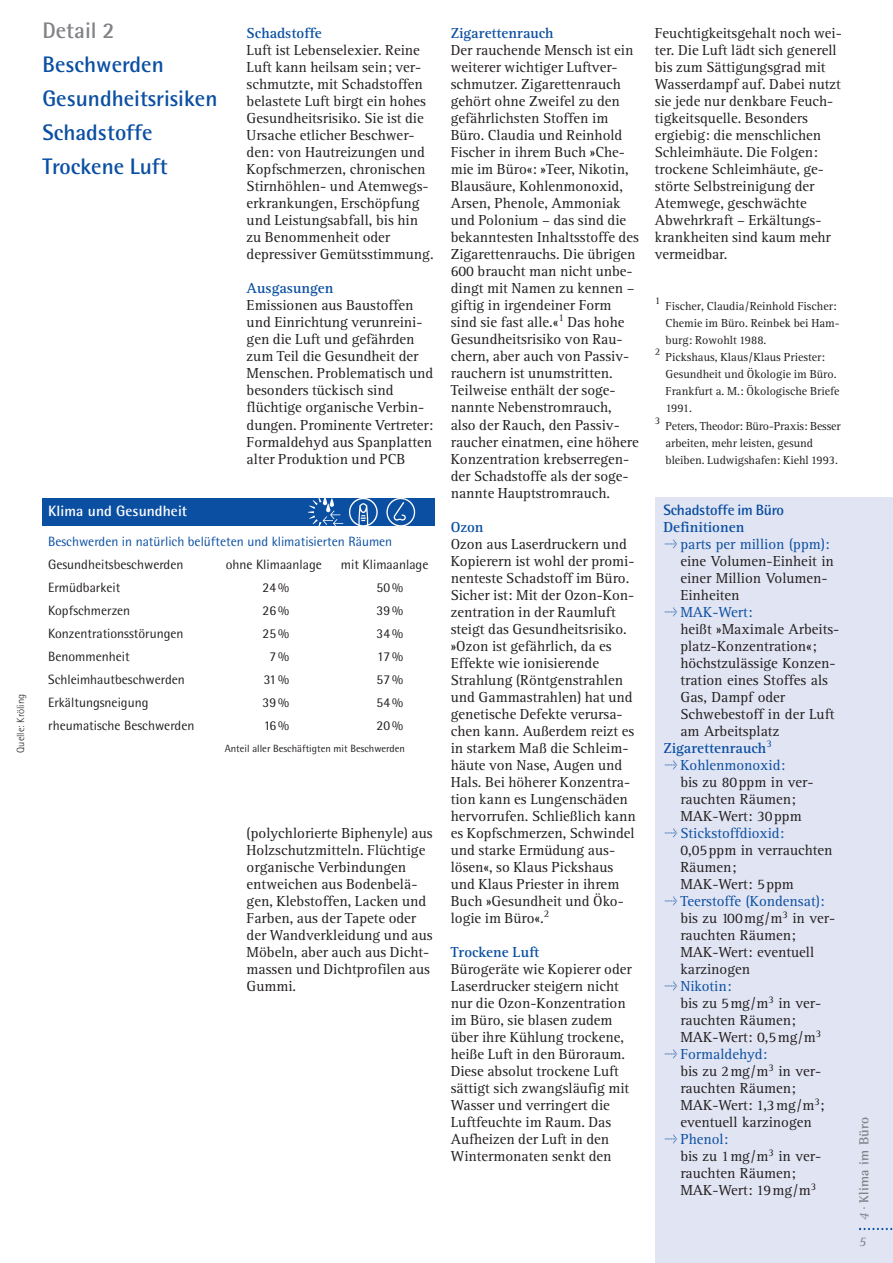
<style>
.page{position:relative;width:893px;height:1263px;background:#fff}
.page>*{position:absolute;margin:0;border:0;box-sizing:border-box;transform-origin:0 0}
.t1{font:700 22.5px/34px "Rotis Semi Sans";color:#0a4fa2}
.t2{font:700 22.5px "Rotis Semi Sans";color:#808285}
.t3{font:15px/17px "Rotis Serif";color:#231f20}
.t4{font:700 15px "Rotis Serif";color:#0a4fa2}
.t5{font:15px "Rotis Serif";color:#0a4fa2}
.t6{font:700 15px "Rotis Semi Sans";color:#fff}
.t7{font:700 15px "Rotis Semi Sans";letter-spacing:-.015em;color:#0a4fa2}
.t8{font:13.5px/23.1px "Rotis Semi Sans";color:#231f20}
.t9{font:13.5px "Rotis Semi Sans";color:#0a4fa2}
.t10{font:700 13.5px "Rotis Semi Serif";letter-spacing:.025em;color:#808285}
.t11{font:italic 13.5px "Rotis Serif";color:#808285}
.t12{font:12px/17px "Rotis Serif";color:#231f20}
.t13{font:10.5px "Rotis Semi Sans";color:#231f20}
.t14{font:300 10.5px "Rotis Semi Sans";color:#231f20}
.t15{font:10.5px "Rotis Serif";color:#231f20}
.s1{color:#0a4fa2}
.s2{font-family:"Rotis Serif";font-weight:400;font-style:italic}
</style>
<div class="page">
<div style="left:655px;top:497px;width:238px;height:766px;background:#e1e4f2"></div>
<svg style="left:859px;top:1228px;width:34px;height:2px"></svg>
<div style="left:42px;top:498px;width:393px;height:28px;background:#0a4fa2"></div>
<svg style="left:308px;top:498px;width:35px;height:28px"></svg>
<svg style="left:349px;top:498px;width:29px;height:28px"></svg>
<svg style="left:386px;top:498px;width:29px;height:28px"></svg>
<h1 class="t2" style="left:43px;top:23px;width:73px">Detail 2</h1>
<h1 class="t1" style="left:43px;top:50px;width:176px">Beschwerden<br>Gesundheitsrisiken<br>Schadstoffe<br>Trockene Luft</h1>
<p class="t4" style="left:247px;top:28px;width:77px">Schadstoffe</p>
<p class="t3" style="left:247px;top:43px;width:189px">Luft ist Lebenselexier. Reine<br>Luft kann heilsam sein; ver&shy;schmutzte, mit Schadstoffen belastete Luft birgt ein hohes<br>Gesundheitsrisiko. Sie ist die<br>Ursache etlicher Beschwer&shy;den: von Hautreizungen und<br>Kopfschmerzen, chronischen<br>Stirnhöhlen- und Atemwegs&shy;erkrankungen, Erschöpfung und Leistungsabfall, bis hin zu Benommenheit oder depressiver Gemütsstimmung.</p>
<p class="t4" style="left:247px;top:283px;width:88px">Ausgasungen</p>
<p class="t3" style="left:247px;top:299px;width:188px">Emissionen aus Baustoffen und Einrichtung verunreini&shy;gen die Luft und gefährden zum Teil die Gesundheit der<br>Menschen. Problematisch und besonders tückisch sind flüchtige organische Verbin&shy;dungen. Prominente Vertreter:<br>Formaldehyd aus Spanplatten alter Produktion und PCB</p>
<p class="t14" style="left:17px;top:753px;width:60px;rotate:-90deg">Quelle: Kröling</p>
<p class="t6" style="left:48px;top:506px;width:141px">Klima und Gesundheit</p>
<p class="t9" style="left:48px;top:537px;width:346px">Beschwerden in natürlich belüfteten und klimatisierten Räumen</p>
<p class="t8" style="left:263px;top:577px;width:28px;text-align:center">24%<br>26%<br>25%<br>7%<br>31 %<br>39%<br>16 %</p>
<p class="t8" style="left:377px;top:577px;width:28px;text-align:justify">50% 39% 34% 17% 57% 54% 20%</p>
<p class="t13" style="left:225px;top:745px;width:182px">Anteil aller Beschäftigten mit Beschwerden</p>
<p class="t8" style="left:48px;top:554px;width:137px">Gesundheitsbeschwerden</p>
<p class="t8" style="left:341px;top:554px;width:89px">mit Klimaanlage</p>
<p class="t8" style="left:226px;top:554px;width:98px">ohne Klimaanlage</p>
<p class="t8" style="left:48px;top:577px;width:148px">Ermüdbarkeit<br>Kopfschmerzen<br>Konzentrationsstörungen<br>Benommenheit<br>Schleimhautbeschwerden<br>Erkältungsneigung rheumatische Beschwerden</p>
<p class="t3" style="left:247px;top:826px;width:188px">(polychlorierte Biphenyle) aus<br>Holzschutzmitteln. Flüchtige organische Verbindungen entweichen aus Bodenbelä&shy;gen, Klebstoffen, Lacken und<br>Farben, aus der Tapete oder der Wandverkleidung und aus<br>Möbeln, aber auch aus Dicht&shy;massen und Dichtprofilen aus<br>Gummi.</p>
<p class="t4" style="left:451px;top:28px;width:104px">Zigarettenrauch</p>
<p class="t3" style="left:451px;top:43px;width:190px">Der rauchende Mensch ist ein weiterer wichtiger Luftver&shy;schmutzer. Zigarettenrauch gehört ohne Zweifel zu den gefährlichsten Stoffen im<br>Büro. Claudia und Reinhold<br>Fischer in ihrem Buch »Che&shy;mie im Büro«: »Teer, Nikotin,<br>Blausäure, Kohlenmonoxid,<br>Arsen, Phenole, Ammoniak und Polonium – das sind die bekanntesten Inhaltsstoffe des<br>Zigarettenrauchs. Die übrigen<br>600 braucht man nicht unbe&shy;dingt mit Namen zu kennen – giftig in irgendeiner Form sind sie fast alle.«<sup>1</sup> Das hohe<br>Gesundheitsrisiko von Rau&shy;chern, aber auch von Passiv&shy;rauchern ist unumstritten.<br>Teilweise enthält der soge&shy;nannte Nebenstromrauch, also der Rauch, den Passiv&shy;raucher einatmen, eine höhere<br>Konzentration krebserregen&shy;der Schadstoffe als der soge&shy;nannte Hauptstromrauch.</p>
<p class="t4" style="left:451px;top:522px;width:34px">Ozon</p>
<p class="t3" style="left:451px;top:537px;width:187px">Ozon aus Laserdruckern und<br>Kopierern ist wohl der promi&shy;nenteste Schadstoff im Büro.<br>Sicher ist: Mit der Ozon-Kon&shy;zentration in der Raumluft steigt das Gesundheitsrisiko. »Ozon ist gefährlich, da es<br>Effekte wie ionisierende<br>Strahlung (Röntgenstrahlen und Gammastrahlen) hat und genetische Defekte verursa&shy;chen kann. Außerdem reizt es in starkem Maß die Schleim&shy;häute von Nase, Augen und<br>Hals. Bei höherer Konzentra&shy;tion kann es Lungenschäden hervorrufen. Schließlich kann es Kopfschmerzen, Schwindel und starke Ermüdung aus&shy;lösen«, so Klaus Pickshaus und Klaus Priester in ihrem<br>Buch »Gesundheit und Öko&shy;logie im Büro«.<sup>2</sup></p>
<p class="t4" style="left:451px;top:947px;width:90px">Trockene Luft</p>
<p class="t3" style="left:451px;top:962px;width:183px">Bürogeräte wie Kopierer oder<br>Laserdrucker steigern nicht nur die Ozon-Konzentration im Büro, sie blasen zudem über ihre Kühlung trockene, heiße Luft in den Büroraum.<br>Diese absolut trockene Luft sättigt sich zwangsläufig mit<br>Wasser und verringert die<br>Luftfeuchte im Raum. Das<br>Aufheizen der Luft in den<br>Wintermonaten senkt den</p>
<p class="t3" style="left:655px;top:26px;width:188px">Feuchtigkeitsgehalt noch wei&shy;ter. Die Luft lädt sich generell bis zum Sättigungsgrad mit<br>Wasserdampf auf. Dabei nutzt sie jede nur denkbare Feuch&shy;tigkeitsquelle. Besonders ergiebig: die menschlichen<br>Schleimhäute. Die Folgen: trockene Schleimhäute, ge&shy;störte Selbstreinigung der<br>Atemwege, geschwächte<br>Abwehrkraft – Erkältungs&shy;krankheiten sind kaum mehr vermeidbar.</p>
<p class="t15" style="left:655px;top:297px;width:7px">1</p>
<p class="t12" style="left:665px;top:299px;width:176px">Fischer, Claudia/Reinhold Fischer:<br>Chemie im Büro. Reinbek bei Ham&shy;burg: Rowohlt 1988.</p>
<p class="t15" style="left:655px;top:348px;width:7px">2</p>
<p class="t12" style="left:665px;top:350px;width:175px">Pickshaus, Klaus/Klaus Priester:<br>Gesundheit und Ökologie im Büro.<br>Frankfurt a. M.: Ökologische Briefe<br>1991.</p>
<p class="t15" style="left:655px;top:416px;width:7px">3</p>
<p class="t12" style="left:665px;top:418px;width:177px">Peters, Theodor: Büro-Praxis: Besser arbeiten, mehr leisten, gesund bleiben. Ludwigshafen: Kiehl 1993.</p>
<p class="t7" style="left:663px;top:504px;width:122px">Schadstoffe im Büro</p>
<p class="t4" style="left:663px;top:522px;width:82px">Definitionen</p>
<p class="t5" style="left:680px;top:539px;width:151px">parts per million (ppm):</p>
<p class="t3" style="left:680px;top:554px;width:155px">eine Volumen-Einheit in einer Million Volumen-<br>Einheiten</p>
<p class="t5" style="left:680px;top:607px;width:74px">MAK-Wert:</p>
<p class="t3" style="left:680px;top:622px;width:161px">heißt »Maximale Arbeits-</p>
<p class="t3" style="left:680px;top:639px;width:138px">platz-Konzentration«;</p>
<p class="t3" style="left:680px;top:656px;width:157px">höchstzulässige Konzen-</p>
<p class="t3" style="left:680px;top:673px;width:149px">tration eines Stoffes als</p>
<p class="t3" style="left:680px;top:690px;width:106px">Gas, Dampf oder</p>
<p class="t3" style="left:680px;top:707px;width:156px">Schwebestoff in der Luft</p>
<p class="t3" style="left:680px;top:724px;width:100px">am Arbeitsplatz</p>
<p class="t4" style="left:663px;top:743px;width:110px">Zigarettenrauch<sup>3</sup></p>
<p class="t5" style="left:680px;top:760px;width:106px">Kohlenmonoxid:</p>
<p class="t3" style="left:680px;top:775px;width:135px">bis zu 80ppm in ver&shy;rauchten Räumen;<br>MAK-Wert: 30ppm</p>
<p class="t5" style="left:680px;top:828px;width:105px">Stickstoffdioxid:</p>
<p class="t3" style="left:680px;top:843px;width:154px">0,05ppm in verrauchten<br>Räumen;<br>MAK-Wert: 5ppm</p>
<p class="t3" style="left:680px;top:894px;width:156px"><span class="s1">Teerstoffe (Kondensat): </span>bis zu 100mg/m<sup>3</sup> in ver&shy;rauchten Räumen;<br>MAK-Wert: eventuell karzinogen</p>
<p class="t3" style="left:680px;top:979px;width:145px"><span class="s1">Nikotin:<br></span>bis zu 5mg/m<sup>3</sup> in ver&shy;rauchten Räumen;<br>MAK-Wert: 0,5mg/m<sup>3<br></sup><span class="s1">Formaldehyd:<br></span>bis zu 2mg/m<sup>3</sup> in ver&shy;rauchten Räumen;<br>MAK-Wert: 1,3mg/m<sup>3</sup>; eventuell karzinogen</p>
<p class="t3" style="left:680px;top:1132px;width:142px"><span class="s1">Phenol:<br></span>bis zu 1mg/m<sup>3</sup> in ver&shy;rauchten Räumen;<br>MAK-Wert: 19mg/m<sup>3</sup></p>
<p class="t10" style="left:859px;top:1220px;width:105px;rotate:-90deg"><span class="s2">4 ·</span> Klima im Büro</p>
<p class="t11" style="left:859px;top:1237px;width:9px">5</p>
</div>
